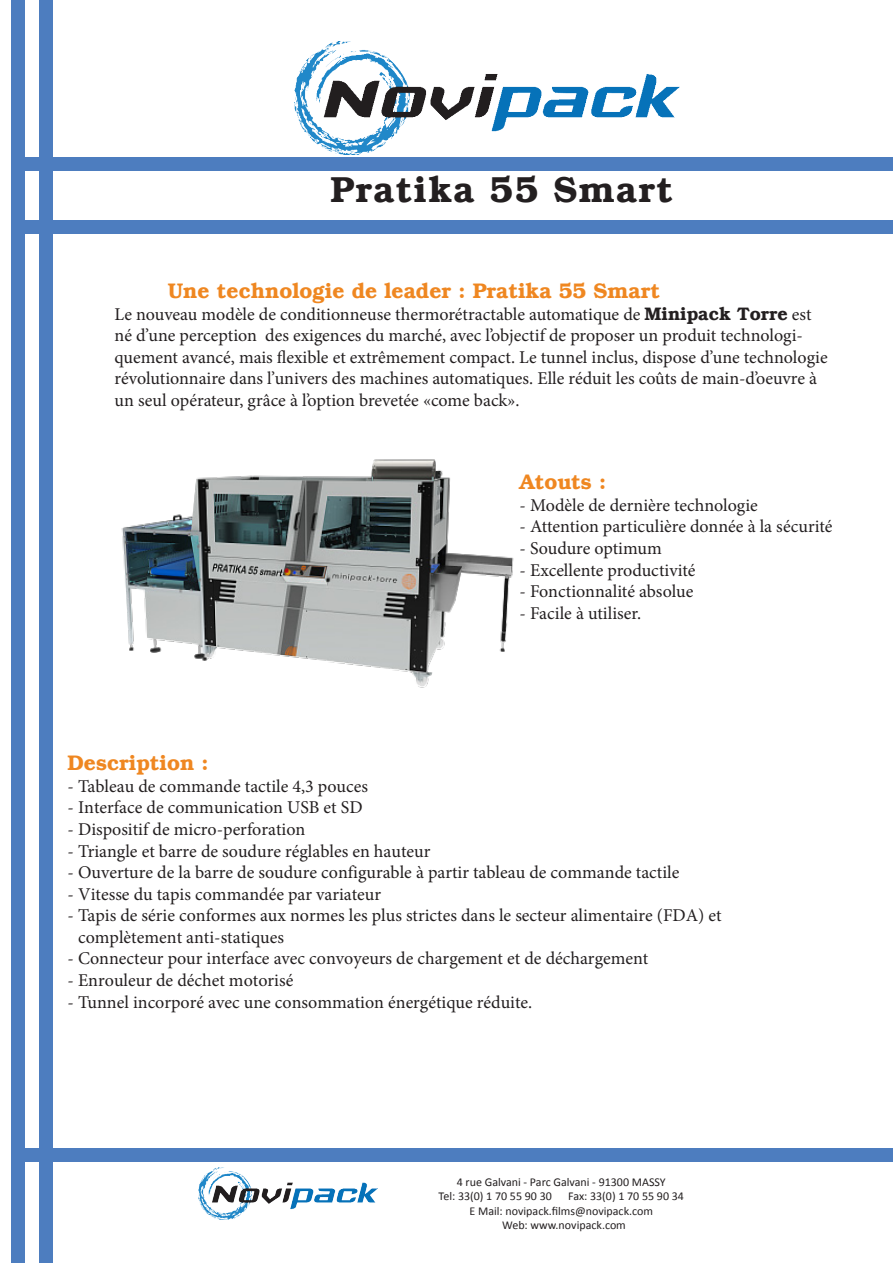
<style>
.page{position:relative;width:893px;height:1263px;background:#fff}
.page>*{position:absolute;margin:0;border:0;box-sizing:border-box;transform-origin:0 0}
.t1{font:600 36px "Bookman";letter-spacing:.04em;color:#231f20}
.t2{font:600 21px "Bookman";color:#ef8721}
.t3{font:18px/21.6px "Minion Pro";color:#231f20}
.t4{font:12px "Calibri";color:#231f20}
.s1{font-family:"Bookman";font-weight:600}
</style>
<div class="page">
<div style="left:11px;top:0;width:14px;height:1263px;background:#4d7dbf"></div>
<img style="left:294px;top:41px;width:385px;height:113px">
<img style="left:198px;top:1167px;width:180px;height:53px">
<div style="left:39px;top:0;width:14px;height:1263px;background:#4d7dbf"></div>
<div style="left:11px;top:158px;width:882px;height:13px;background:#4d7dbf"></div>
<div style="left:11px;top:220px;width:882px;height:14px;background:#4d7dbf"></div>
<div style="left:11px;top:1148px;width:882px;height:14px;background:#4d7dbf"></div>
<img style="left:121px;top:459px;width:393px;height:229px">
<p class="t1" style="left:330px;top:168px;width:344px">Pratika 55 Smart</p>
<p class="t2" style="left:168px;top:278px;width:494px">Une technologie de leader : Pratika 55 Smart</p>
<p class="t3" style="left:115px;top:303px;width:715px">Le nouveau modèle de conditionneuse thermorétractable automatique de <span class="s1">Minipack Torre</span> est né d’une perception des exigences du marché, avec l’objectif de proposer un produit technologi&shy;quement avancé, mais flexible et extrêmement compact. Le tunnel inclus, dispose d’une technologie révolutionnaire dans l’univers des machines automatiques. Elle réduit les coûts de main-d’oeuvre à un seul opérateur, grâce à l’option brevetée «come back».</p>
<p class="t2" style="left:520px;top:470px;width:88px">Atouts :</p>
<p class="t3" style="left:520px;top:494px;width:240px">- Modèle de dernière technologie</p>
<p class="t3" style="left:520px;top:516px;width:314px">- Attention particulière donnée à la sécurité</p>
<p class="t3" style="left:520px;top:537px;width:144px">- Soudure optimum</p>
<p class="t3" style="left:520px;top:559px;width:177px">- Excellente productivité</p>
<p class="t3" style="left:520px;top:581px;width:175px">- Fonctionnalité absolue</p>
<p class="t3" style="left:520px;top:602px;width:123px">- Facile à utiliser.</p>
<p class="t2" style="left:68px;top:750px;width:143px">Description :</p>
<p class="t3" style="left:68px;top:775px;width:302px">- Tableau de commande tactile 4,3 pouces</p>
<p class="t3" style="left:68px;top:797px;width:297px">- Interface de communication USB et SD</p>
<p class="t3" style="left:68px;top:818px;width:239px">- Dispositif de micro-perforation</p>
<p class="t3" style="left:68px;top:840px;width:364px">- Triangle et barre de soudure réglables en hauteur</p>
<p class="t3" style="left:68px;top:862px;width:613px">- Ouverture de la barre de soudure configurable à partir tableau de commande tactile</p>
<p class="t3" style="left:68px;top:883px;width:315px">- Vitesse du tapis commandée par variateur</p>
<p class="t3" style="left:78px;top:905px;width:645px;text-indent:-10px">- Tapis de série conformes aux normes les plus strictes dans le secteur alimentaire (FDA) et complètement anti-statiques</p>
<p class="t3" style="left:68px;top:948px;width:582px">- Connecteur pour interface avec convoyeurs de chargement et de déchargement</p>
<p class="t3" style="left:68px;top:969px;width:227px">- Enrouleur de déchet motorisé</p>
<p class="t3" style="left:68px;top:991px;width:466px">- Tunnel incorporé avec une consommation énergétique réduite.</p>
<p class="t4" style="left:457px;top:1174px;width:210px">4 rue Galvani - Parc Galvani - 91300 MASSY</p>
<p class="t4" style="left:439px;top:1189px;width:115px">Tel: 33(0) 1 70 55 90 30</p>
<p class="t4" style="left:568px;top:1189px;width:117px">Fax: 33(0) 1 70 55 90 34</p>
<p class="t4" style="left:470px;top:1203px;width:185px">E Mail: novipack.films@novipack.com</p>
<p class="t4" style="left:502px;top:1217px;width:125px">Web: www.novipack.com</p>
</div>
